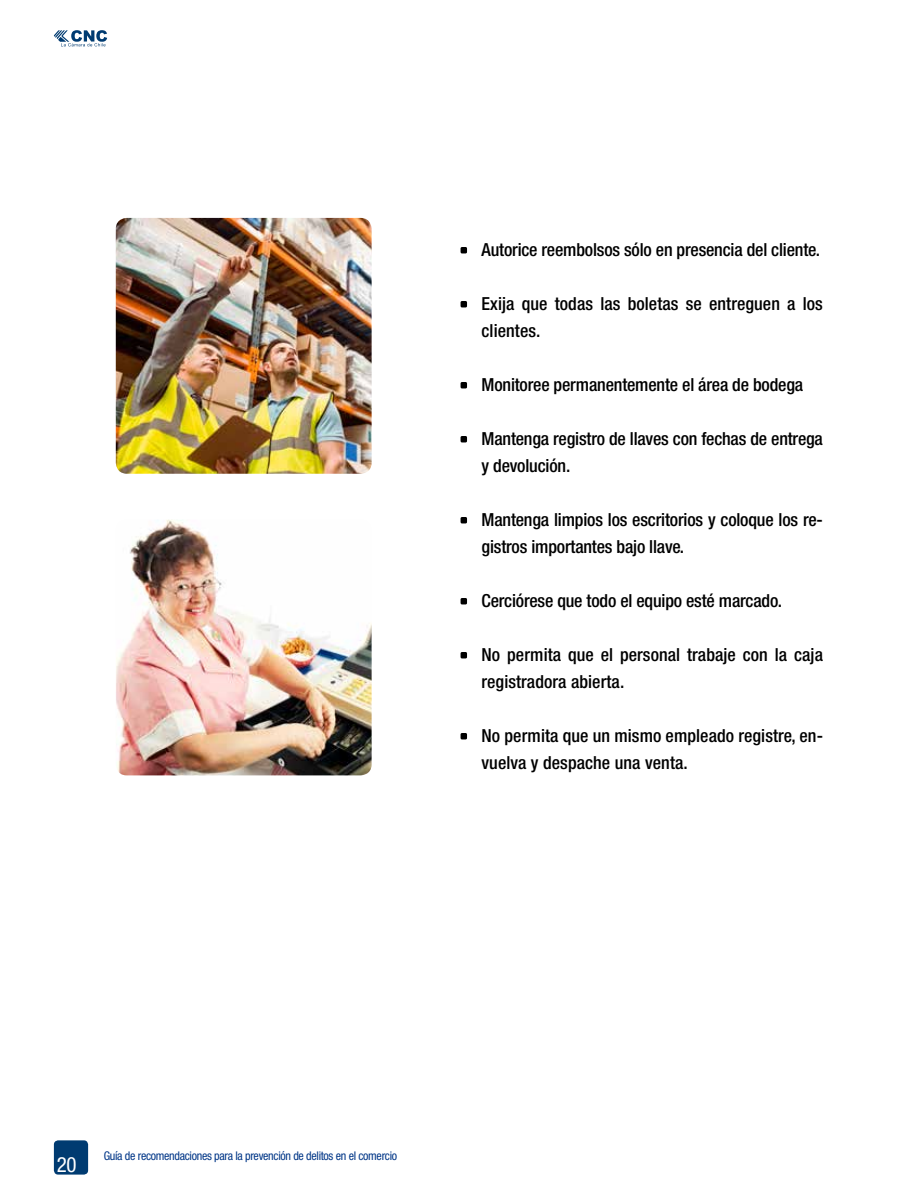
<style>
.page{position:relative;width:918px;height:1188px;background:#fff}
.page>*{position:absolute;margin:0;border:0;box-sizing:border-box;transform-origin:0 0}
.t1{font:condensed 21px "Helvetica Neue";color:#fff}
.t2{font:500 condensed 18px/27px "Helvetica Neue";letter-spacing:-.01em;color:#000}
.t3{font:condensed 12px "Helvetica Neue";letter-spacing:-.025em;color:#003687}
</style>
<div class="page">
<div style="left:54px;top:1140px;width:34px;height:35px;background:#003b71;border-radius:4px"></div>
<svg style="left:54px;top:30px;width:53px;height:16px"></svg>
<svg style="left:461px;top:247px;width:6px;height:6px"></svg>
<svg style="left:461px;top:301px;width:6px;height:6px"></svg>
<svg style="left:461px;top:382px;width:6px;height:6px"></svg>
<svg style="left:461px;top:436px;width:6px;height:6px"></svg>
<svg style="left:461px;top:517px;width:6px;height:6px"></svg>
<svg style="left:461px;top:598px;width:6px;height:6px"></svg>
<svg style="left:461px;top:652px;width:6px;height:6px"></svg>
<svg style="left:461px;top:733px;width:6px;height:6px"></svg>
<img style="left:116px;top:218px;width:256px;height:256px">
<img style="left:116px;top:520px;width:256px;height:255px">
<p class="t2" style="left:482px;top:236px;width:340px">Autorice reembolsos sólo en presencia del cliente.</p>
<p class="t2" style="left:482px;top:290px;width:343px">Exija que todas las boletas se entreguen a los clientes.</p>
<p class="t2" style="left:482px;top:371px;width:323px">Monitoree permanentemente el área de bodega</p>
<p class="t2" style="left:482px;top:425px;width:343px">Mantenga registro de llaves con fechas de entrega y devolución.</p>
<p class="t2" style="left:482px;top:506px;width:343px">Mantenga limpios los escritorios y coloque los re&shy;gistros importantes bajo llave.</p>
<p class="t2" style="left:482px;top:587px;width:302px">Cerciórese que todo el equipo esté marcado.</p>
<p class="t2" style="left:482px;top:641px;width:343px">No permita que el personal trabaje con la caja registradora abierta.</p>
<p class="t2" style="left:482px;top:722px;width:343px">No permita que un mismo empleado registre, en&shy;vuelva y despache una venta.</p>
<p class="t1" style="left:57px;top:1153px;width:21px">20</p>
<p class="t3" style="left:104px;top:1149px;width:295px">Guía de recomendaciones para la prevención de delitos en el comercio</p>
</div>
